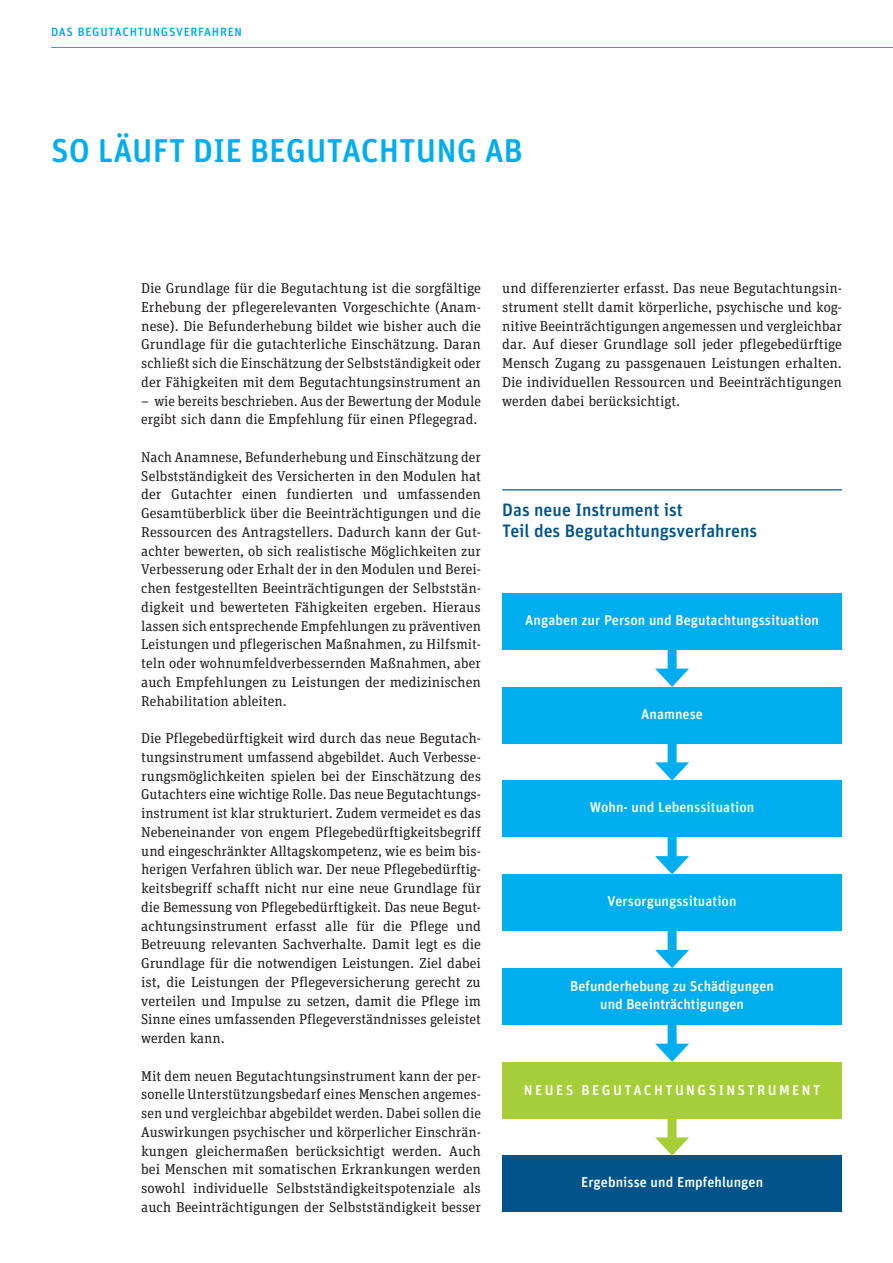
<style>
.page{position:relative;width:893px;height:1263px;background:#fff}
.page>*{position:absolute;margin:0;border:0;box-sizing:border-box;transform-origin:0 0}
.t1{font:500 33px "Unit Rounded OT";color:#00aeef}
.t2{font:500 18px/21px "Unit Rounded OT";color:#01548a}
.t3{font:14.25px/18.8px "Unit Slab OT";color:#231f20;text-align:justify}
.t4{font:500 14.25px/18.8px "Unit Rounded OT";letter-spacing:.005em;color:#fff;text-align:center}
.t5{font:500 14.25px "Unit Rounded OT";letter-spacing:.17em;color:#fff}
.t6{font:500 12px "Unit Rounded OT";letter-spacing:.06em;color:#00aeef}
</style>
<div class="page">
<hr style="left:51px;top:47px;width:842px;height:1px;background:#00aeef">
<hr style="left:502px;top:489px;width:340px;height:1px;background:#01548a">
<div style="left:502px;top:593px;width:340px;height:56px;background:#00aeef"></div>
<div style="left:502px;top:874px;width:340px;height:57px;background:#00aeef"></div>
<div style="left:502px;top:687px;width:340px;height:56px;background:#00aeef"></div>
<div style="left:502px;top:968px;width:340px;height:56px;background:#00aeef"></div>
<div style="left:502px;top:781px;width:340px;height:56px;background:#00aeef"></div>
<div style="left:502px;top:1062px;width:340px;height:56px;background:#a6ce39"></div>
<div style="left:502px;top:1156px;width:340px;height:56px;background:#01548a"></div>
<div style="left:668px;top:649px;width:9px;height:27px;background:#00aeef"></div>
<svg style="left:655px;top:669px;width:34px;height:18px"></svg>
<div style="left:668px;top:743px;width:9px;height:26px;background:#00aeef"></div>
<svg style="left:655px;top:762px;width:34px;height:19px"></svg>
<div style="left:668px;top:837px;width:9px;height:26px;background:#00aeef"></div>
<svg style="left:655px;top:856px;width:34px;height:18px"></svg>
<div style="left:668px;top:931px;width:9px;height:26px;background:#00aeef"></div>
<svg style="left:655px;top:950px;width:34px;height:18px"></svg>
<div style="left:668px;top:1024px;width:9px;height:27px;background:#00aeef"></div>
<svg style="left:655px;top:1044px;width:34px;height:18px"></svg>
<div style="left:668px;top:1118px;width:9px;height:26px;background:#a6ce39"></div>
<svg style="left:655px;top:1137px;width:34px;height:19px"></svg>
<p class="t6" style="left:51px;top:24px;width:192px">DAS BEGUTACHTUNGSVERFAHREN</p>
<h1 class="t1" style="left:51px;top:130px;width:473px">SO LÄUFT DIE BEGUTACHTUNG AB</h1>
<p class="t3" style="left:141px;top:279px;width:341px">Die Grundlage für die Begutachtung ist die sorgfältige Erhebung der pflegerelevanten Vorgeschichte (Anam&shy;nese). Die Befunderhebung bildet wie bisher auch die Grundlage für die gutachterliche Einschätzung. Daran schließt sich die Einschätzung der Selbstständigkeit oder der Fähigkeiten mit dem Begutachtungsinstrument an</p>
<p class="t3" style="left:141px;top:391px;width:341px">– wie bereits beschrieben. Aus der Bewertung der Module ergibt sich dann die Empfehlung für einen Pflegegrad.</p>
<p class="t3" style="left:141px;top:447px;width:341px">Nach Anamnese, Befunderhebung und Einschätzung der Selbstständigkeit des Versicherten in den Modulen hat der Gutachter einen fundierten und umfassenden Gesamtüberblick über die Beeinträchtigungen und die Ressourcen des Antragstellers. Dadurch kann der Gut&shy;achter bewerten, ob sich realistische Möglichkeiten zur Verbesserung oder Erhalt der in den Modulen und Berei&shy;chen festgestellten Beeinträchtigungen der Selbststän&shy;digkeit und bewerteten Fähigkeiten ergeben. Hieraus lassen sich entsprechende Empfehlungen zu präventiven Leistungen und pflegerischen Maßnahmen, zu Hilfsmit&shy;teln oder wohnumfeldverbessernden Maßnahmen, aber auch Empfehlungen zu Leistungen der medizinischen Rehabilitation ableiten.</p>
<p class="t3" style="left:141px;top:729px;width:341px">Die Pflegebedürftigkeit wird durch das neue Begutach&shy;tungsinstrument umfassend abgebildet. Auch Verbesse&shy;rungsmöglichkeiten spielen bei der Einschätzung des Gutachters eine wichtige Rolle. Das neue Begutachtungs&shy;instrument ist klar strukturiert. Zudem vermeidet es das Nebeneinander von engem Pflegebedürftigkeitsbegriff und eingeschränkter Alltagskompetenz, wie es beim bis&shy;herigen Verfahren üblich war. Der neue Pflegebedürftig&shy;keitsbegriff schafft nicht nur eine neue Grundlage für die Bemessung von Pflegebedürftigkeit. Das neue Begut&shy;achtungsinstrument erfasst alle für die Pflege und Betreuung relevanten Sachverhalte. Damit legt es die Grundlage für die notwendigen Leistungen. Ziel dabei ist, die Leistungen der Pflegeversicherung gerecht zu verteilen und Impulse zu setzen, damit die Pflege im Sinne eines umfassenden Pflegeverständnisses geleistet werden kann.</p>
<p class="t3" style="left:141px;top:1066px;width:341px">Mit dem neuen Begutachtungsinstrument kann der per&shy;sonelle Unterstützungsbedarf eines Menschen angemes&shy;sen und vergleichbar abgebildet werden. Dabei sollen die Auswirkungen psychischer und körperlicher Einschrän&shy;kungen gleichermaßen berücksichtigt werden. Auch bei Menschen mit somatischen Erkrankungen werden sowohl individuelle Selbstständigkeitspotenziale als auch Beeinträchtigungen der Selbstständigkeit besser</p>
<p class="t3" style="left:502px;top:279px;width:341px">und differenzierter erfasst. Das neue Begutachtungsin&shy;strument stellt damit körperliche, psychische und kog&shy;nitive Beeinträchtigungen angemessen und vergleichbar dar. Auf dieser Grundlage soll jeder pflegebedürftige Mensch Zugang zu passgenauen Leistungen erhalten.<br>Die individuellen Ressourcen und Beeinträchtigungen werden dabei berücksichtigt.</p>
<p class="t2" style="left:502px;top:499px;width:257px">Das neue Instrument ist<br>Teil des Begutachtungsverfahrens</p>
<p class="t4" style="left:525px;top:610px;width:295px">Angaben zur Person und Begutachtungssituation</p>
<p class="t4" style="left:641px;top:704px;width:63px">Anamnese</p>
<p class="t4" style="left:590px;top:798px;width:166px">Wohn- und Lebenssituation</p>
<p class="t4" style="left:608px;top:892px;width:130px">Versorgungssituation</p>
<p class="t4" style="left:570px;top:976px;width:205px">Befunderhebung zu Schädigungen und Beeinträchtigungen</p>
<p class="t5" style="left:524px;top:1081px;width:298px">NEUES BEGUTACHTUNGSINSTRUMENT</p>
<p class="t4" style="left:581px;top:1173px;width:184px">Ergebnisse und Empfehlungen</p>
</div>
